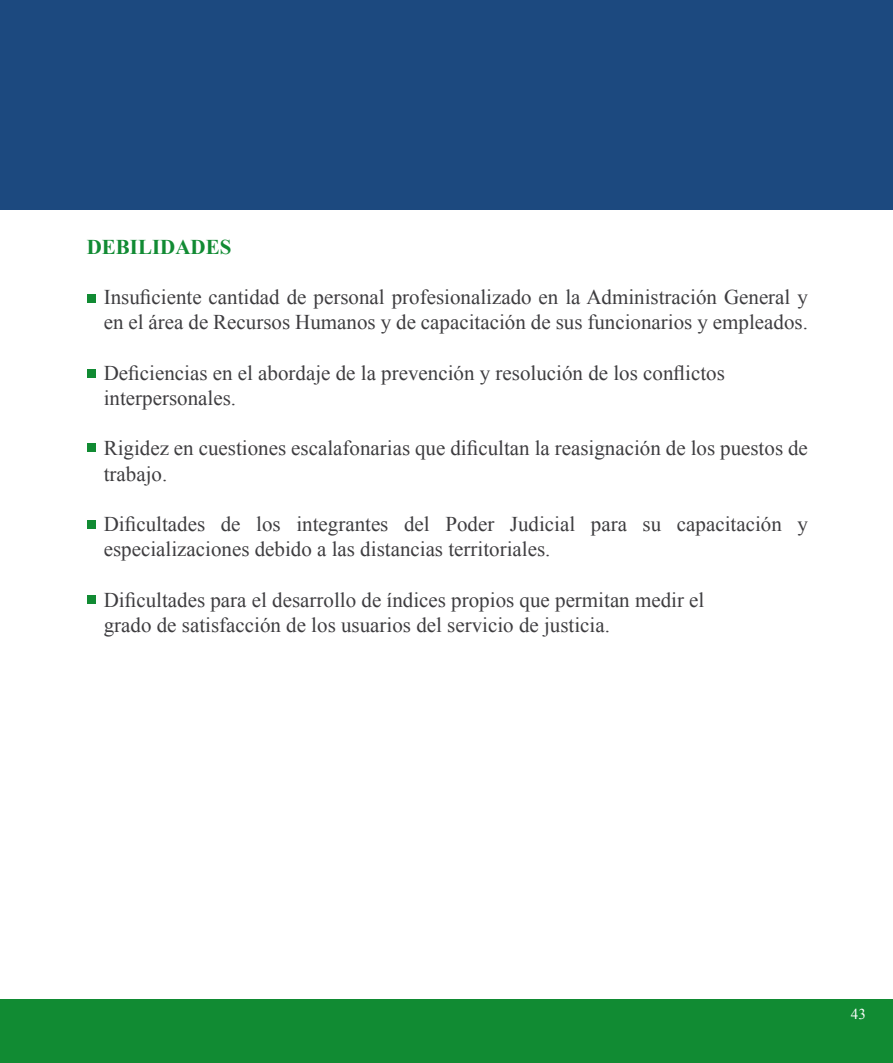
<style>
.page{position:relative;width:893px;height:1063px;background:#fff}
.page>*{position:absolute;margin:0;border:0;box-sizing:border-box;transform-origin:0 0}
.t1{font:21px/25.2px "Times New Roman";color:#3e3d40}
.t2{font:700 21px "Times New Roman";color:#118b33}
.t3{font:15px "Times New Roman";color:#fff}
</style>
<div class="page">
<div style="left:0;top:0;width:893px;height:210px;background:#1c497f"></div>
<div style="left:0;top:999px;width:893px;height:64px;background:#118b33"></div>
<div style="left:87px;top:294px;width:9px;height:9px;background:#118b33"></div>
<div style="left:87px;top:369px;width:9px;height:9px;background:#118b33"></div>
<div style="left:87px;top:443px;width:9px;height:9px;background:#118b33"></div>
<div style="left:87px;top:520px;width:9px;height:9px;background:#118b33"></div>
<div style="left:87px;top:595px;width:9px;height:9px;background:#118b33"></div>
<p class="t2" style="left:87px;top:232px;width:146px">DEBILIDADES</p>
<p class="t1" style="left:104px;top:284px;width:706px">Insuficiente cantidad de personal profesionalizado en la Administración General y en el área de Recursos Humanos y de capacitación de sus funcionarios y empleados.</p>
<p class="t1" style="left:104px;top:360px;width:623px">Deficiencias en el abordaje de la prevención y resolución de los conflictos interpersonales.</p>
<p class="t1" style="left:104px;top:435px;width:706px">Rigidez en cuestiones escalafonarias que dificultan la reasignación de los puestos de trabajo.</p>
<p class="t1" style="left:104px;top:511px;width:706px">Dificultades de los integrantes del Poder Judicial para su capacitación y especializaciones debido a las distancias territoriales.</p>
<p class="t1" style="left:104px;top:587px;width:602px">Dificultades para el desarrollo de índices propios que permitan medir el grado de satisfacción de los usuarios del servicio de justicia.</p>
<p class="t3" style="left:851px;top:1004px;width:16px">43</p>
</div>
